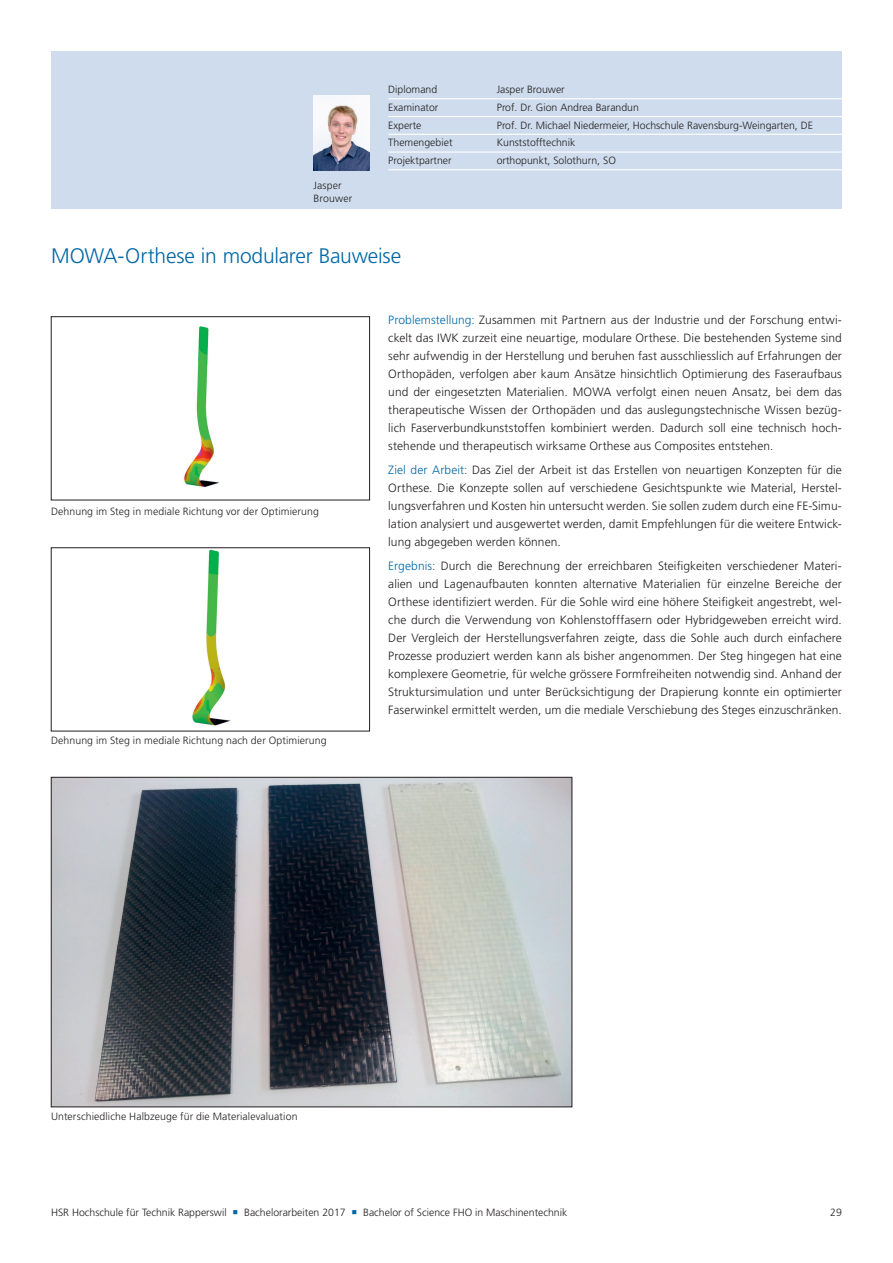
<style>
.page{position:relative;width:893px;height:1263px;background:#fff}
.page>*{position:absolute;margin:0;border:0;box-sizing:border-box;transform-origin:0 0}
.t1{font:300 21px "Frutiger LT Pro";letter-spacing:-.01em;color:#0068a5}
.t2{font:300 12px/18px "Frutiger LT Pro";letter-spacing:.005em;color:#231f20;text-align:justify}
.t3{font:300 10.5px/13.5px "Frutiger LT Pro";color:#231f20}
.s1{color:#0068a5}
</style>
<div class="page">
<div style="left:51px;top:51px;width:791px;height:157px;background:#cedced"></div>
<img style="left:184px;top:326px;width:36px;height:162px">
<div style="left:51px;top:316px;width:319px;height:184px;border:1px solid #231f20"></div>
<img style="left:192px;top:549px;width:39px;height:177px">
<div style="left:51px;top:547px;width:319px;height:184px;border:1px solid #231f20"></div>
<img style="left:53px;top:779px;width:517px;height:326px">
<hr style="left:388px;top:98px;width:454px;height:1px;background:#fff">
<hr style="left:388px;top:116px;width:454px;height:1px;background:#fff">
<hr style="left:388px;top:134px;width:454px;height:1px;background:#fff">
<hr style="left:388px;top:151px;width:454px;height:2px;background:#fff">
<hr style="left:388px;top:169px;width:454px;height:1px;background:#fff">
<img style="left:314px;top:95px;width:56px;height:75px">
<p class="t3" style="left:314px;top:178px;width:40px">Jasper<br>Brouwer</p>
<p class="t3" style="left:388px;top:83px;width:51px">Diplomand</p>
<p class="t3" style="left:497px;top:83px;width:70px">Jasper Brouwer</p>
<p class="t3" style="left:388px;top:101px;width:52px">Examinator</p>
<p class="t3" style="left:497px;top:101px;width:144px">Prof. Dr. Gion Andrea Barandun</p>
<p class="t3" style="left:388px;top:118px;width:35px">Experte</p>
<p class="t3" style="left:497px;top:118px;width:318px">Prof. Dr. Michael Niedermeier, Hochschule Ravensburg-Weingarten, DE</p>
<p class="t3" style="left:388px;top:136px;width:66px">Themengebiet</p>
<p class="t3" style="left:497px;top:136px;width:80px">Kunststofftechnik</p>
<p class="t3" style="left:388px;top:154px;width:65px">Projektpartner</p>
<p class="t3" style="left:497px;top:154px;width:121px">orthopunkt, Solothurn, SO</p>
<h1 class="t1" style="left:51px;top:243px;width:352px">MOWA-Orthese in modularer Bauweise</h1>
<p class="t3" style="left:51px;top:504px;width:269px">Dehnung im Steg in mediale Richtung vor der Optimierung</p>
<p class="t3" style="left:51px;top:734px;width:277px">Dehnung im Steg in mediale Richtung nach der Optimierung</p>
<p class="t2" style="left:388px;top:311px;width:455px"><span class="s1">Problemstellung:</span> Zusammen mit Partnern aus der Industrie und der Forschung entwi&shy;ckelt das IWK zurzeit eine neuartige, modulare Orthese. Die bestehenden Systeme sind sehr aufwendig in der Herstellung und beruhen fast ausschliesslich auf Erfahrungen der Orthopäden, verfolgen aber kaum Ansätze hinsichtlich Optimierung des Faseraufbaus und der eingesetzten Materialien. MOWA verfolgt einen neuen Ansatz, bei dem das therapeutische Wissen der Orthopäden und das auslegungstechnische Wissen bezüg&shy;lich Faserverbundkunststoffen kombiniert werden. Dadurch soll eine technisch hoch&shy;stehende und therapeutisch wirksame Orthese aus Composites entstehen.</p>
<p class="t2" style="left:388px;top:461px;width:455px"><span class="s1">Ziel der Arbeit:</span> Das Ziel der Arbeit ist das Erstellen von neuartigen Konzepten für die Orthese. Die Konzepte sollen auf verschiedene Gesichtspunkte wie Material, Herstel&shy;lungsverfahren und Kosten hin untersucht werden. Sie sollen zudem durch eine FE-Simu&shy;lation analysiert und ausgewertet werden, damit Empfehlungen für die weitere Entwick&shy;lung abgegeben werden können.</p>
<p class="t2" style="left:388px;top:557px;width:455px"><span class="s1">Ergebnis:</span> Durch die Berechnung der erreichbaren Steifigkeiten verschiedener Materi&shy;alien und Lagenaufbauten konnten alternative Materialien für einzelne Bereiche der Orthese identifiziert werden. Für die Sohle wird eine höhere Steifigkeit angestrebt, wel&shy;che durch die Verwendung von Kohlenstofffasern oder Hybridgeweben erreicht wird.<br>Der Vergleich der Herstellungsverfahren zeigte, dass die Sohle auch durch einfachere Prozesse produziert werden kann als bisher angenommen. Der Steg hingegen hat eine komplexere Geometrie, für welche grössere Formfreiheiten notwendig sind. Anhand der Struktursimulation und unter Berücksichtigung der Drapierung konnte ein optimierter Faserwinkel ermittelt werden, um die mediale Verschiebung des Steges einzuschränken.</p>
<p class="t3" style="left:51px;top:1110px;width:248px">Unterschiedliche Halbzeuge für die Materialevaluation</p>
<p class="t3" style="left:51px;top:1206px;width:518px">HSR Hochschule für Technik Rapperswil <span class="s1">○</span> Bachelorarbeiten 2017 <span class="s1">○</span> Bachelor of Science FHO in Maschinentechnik</p>
<p class="t3" style="left:830px;top:1206px;width:13px">29</p>
</div>
